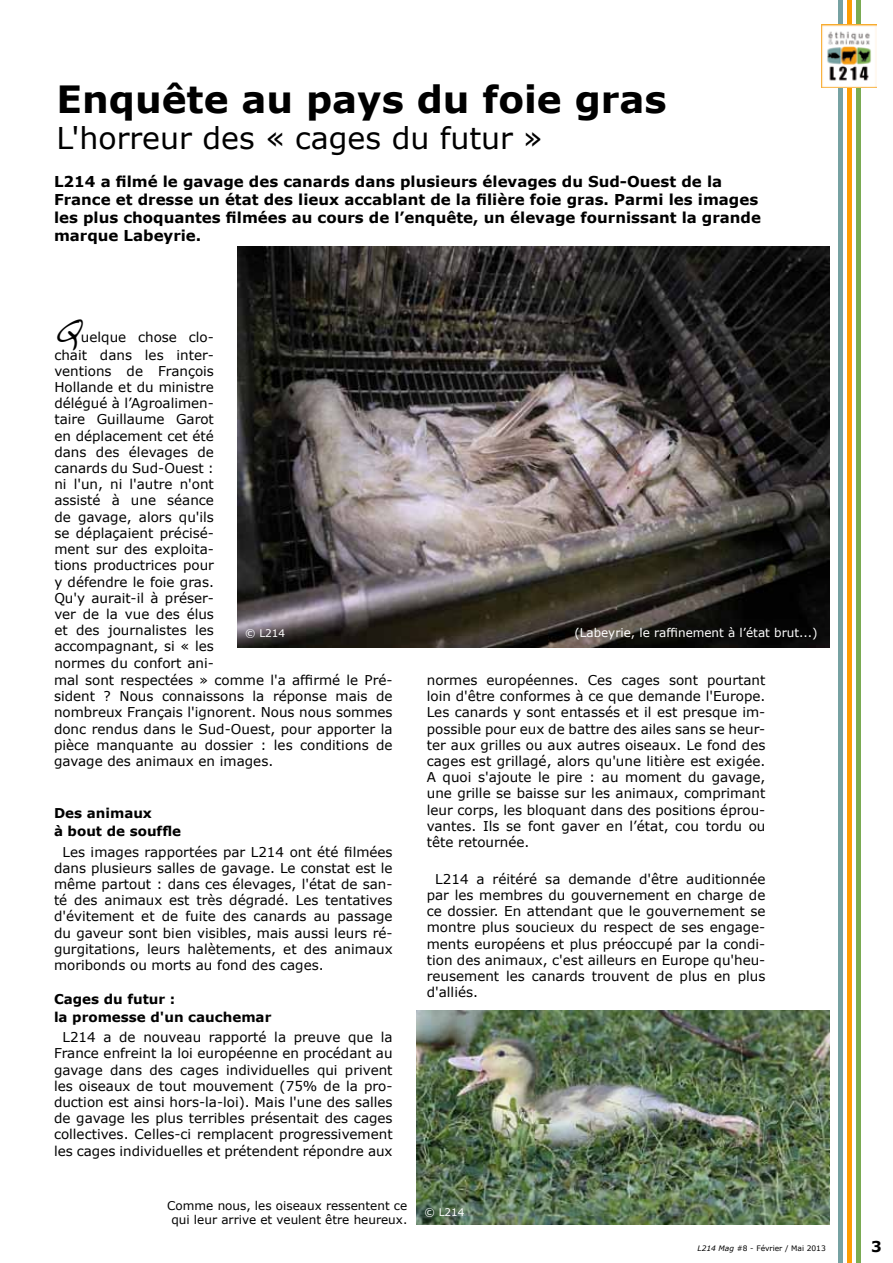
<style>
.page{position:relative;width:893px;height:1263px;background:#fff}
.page>*{position:absolute;margin:0;border:0;box-sizing:border-box;transform-origin:0 0}
.t1{font:700 37.5px "Verdana";color:#000}
.t2{font:37.5px "Handwriting Dakota";color:#000}
.t3{font:30px "Verdana";color:#000}
.t4{font:700 15px/18px "Verdana";color:#000}
.t5{font:13.5px/16.2px "Verdana";color:#000;text-align:justify}
.t6{font:700 13.5px/17.7px "Verdana";color:#000}
.t7{font:12px/14.4px "Verdana";color:#000;text-align:center}
.t8{font:12px "Verdana";color:#fff}
.t9{font:10.5px "Verdana";color:#fff}
.t10{font:7.5px "Verdana";color:#000}
.s1{font-style:italic}
</style>
<div class="page">
<img style="left:417px;top:1010px;width:412px;height:214px">
<img style="left:237px;top:247px;width:592px;height:400px">
<div style="left:838px;top:0;width:5px;height:1263px;background:#76a1a2"></div>
<hr style="left:856px;top:0;width:4px;height:1263px;background:#7aab52">
<div style="left:847px;top:0;width:5px;height:1263px;background:#fc9d02"></div>
<img style="left:821px;top:25px;width:55px;height:62px">
<h1 class="t1" style="left:56px;top:75px;width:612px">Enquête au pays du foie gras</h1>
<h2 class="t3" style="left:56px;top:119px;width:488px">L'horreur des « cages du futur »</h2>
<p class="t4" style="left:54px;top:173px;width:708px">L214 a filmé le gavage des canards dans plusieurs élevages du Sud-Ouest de la France et dresse un état des lieux accablant de la filière foie gras. Parmi les images les plus choquantes filmées au cours de l’enquête, un élevage fournissant la grande marque Labeyrie.</p>
<h1 class="t2" style="left:54px;top:307px;width:28px">Q</h1>
<p class="t5" style="left:81px;top:329px;width:134px">uelque chose clo-</p>
<p class="t5" style="left:54px;top:347px;width:161px">chait dans les inter&shy;ventions de François Hollande et du ministre délégué à l’Agroalimen&shy;taire Guillaume Garot en déplacement cet été dans des élevages de canards du Sud-Ouest : ni l'un, ni l'autre n'ont assisté à une séance de gavage, alors qu'ils se déplaçaient précisé&shy;ment sur des exploita&shy;tions productrices pour y défendre le foie gras.<br>Qu'y aurait-il à préser&shy;ver de la vue des élus et des journalistes les accompagnant, si « les normes du confort ani-</p>
<p class="t9" style="left:245px;top:627px;width:42px">© L214</p>
<p class="t5" style="left:54px;top:672px;width:340px">mal sont respectées » comme l'a affirmé le Pré&shy;sident ? Nous connaissons la réponse mais de nombreux Français l'ignorent. Nous nous sommes donc rendus dans le Sud-Ouest, pour apporter la pièce manquante au dossier : les conditions de gavage des animaux en images.</p>
<p class="t6" style="left:54px;top:805px;width:129px">Des animaux<br>à bout de souffle</p>
<p class="t5" style="left:54px;top:844px;width:340px;text-indent:9px">Les images rapportées par L214 ont été filmées dans plusieurs salles de gavage. Le constat est le même partout : dans ces élevages, l'état de san&shy;té des animaux est très dégradé. Les tentatives d'évitement et de fuite des canards au passage du gaveur sont bien visibles, mais aussi leurs ré&shy;gurgitations, leurs halètements, et des animaux moribonds ou morts au fond des cages.</p>
<p class="t6" style="left:54px;top:990px;width:219px">Cages du futur :<br>la promesse d'un cauchemar</p>
<p class="t5" style="left:54px;top:1029px;width:340px;text-indent:9px">L214 a de nouveau rapporté la preuve que la France enfreint la loi européenne en procédant au gavage dans des cages individuelles qui privent les oiseaux de tout mouvement (75% de la pro&shy;duction est ainsi hors-la-loi). Mais l'une des salles de gavage les plus terribles présentait des cages collectives. Celles-ci remplacent progressivement les cages individuelles et prétendent répondre aux</p>
<p class="t7" style="left:167px;top:1198px;width:242px">Comme nous, les oiseaux ressentent ce qui leur arrive et veulent être heureux.</p>
<p class="t8" style="left:574px;top:625px;width:245px">(Labeyrie, le raffinement à l’état brut...)</p>
<p class="t5" style="left:427px;top:672px;width:340px">normes européennes. Ces cages sont pourtant loin d'être conformes à ce que demande l'Europe.<br>Les canards y sont entassés et il est presque im&shy;possible pour eux de battre des ailes sans se heur&shy;ter aux grilles ou aux autres oiseaux. Le fond des cages est grillagé, alors qu'une litière est exigée.<br>A quoi s'ajoute le pire : au moment du gavage, une grille se baisse sur les animaux, comprimant leur corps, les bloquant dans des positions éprou&shy;vantes. Ils se font gaver en l’état, cou tordu ou tête retournée.</p>
<p class="t5" style="left:427px;top:871px;width:340px;text-indent:9px">L214 a réitéré sa demande d'être auditionnée par les membres du gouvernement en charge de ce dossier. En attendant que le gouvernement se montre plus soucieux du respect de ses engage&shy;ments européens et plus préoccupé par la condi&shy;tion des animaux, c'est ailleurs en Europe qu'heu&shy;reusement les canards trouvent de plus en plus d'alliés.</p>
<p class="t9" style="left:425px;top:1206px;width:42px">© L214</p>
<p class="t10" style="left:697px;top:1243px;width:130px"><span class="s1">L214 Mag</span> #8 - Février / Mai 2013</p>
<p class="t4" style="left:871px;top:1238px;width:12px">3</p>
</div>
